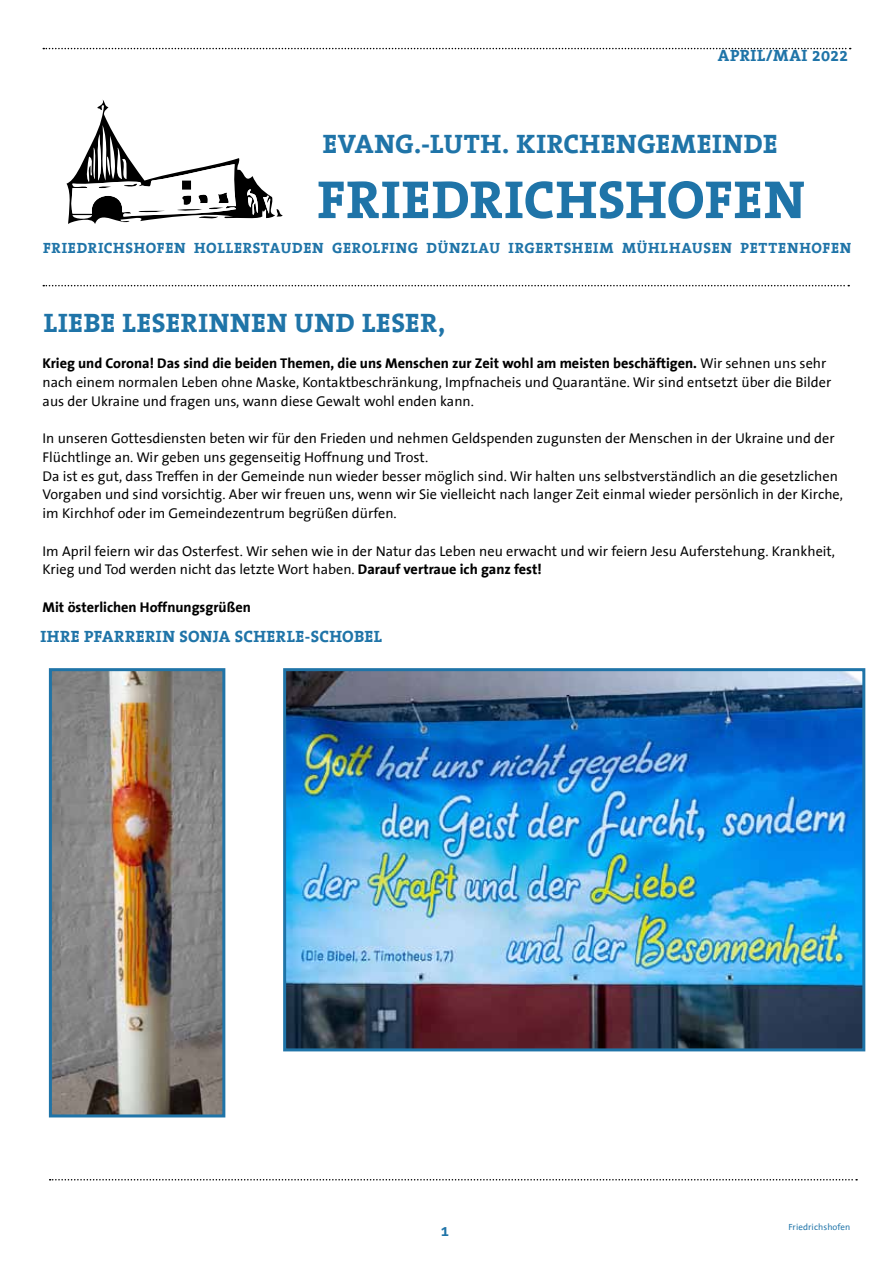
<style>
.page{position:relative;width:893px;height:1263px;background:#fff}
.page>*{position:absolute;margin:0;border:0;box-sizing:border-box;transform-origin:0 0}
.t1{font:700 54px "The Serif Office";letter-spacing:.01em;color:#1f74a8}
.t2{font:700 27px "The Serif Office";letter-spacing:.03em;color:#1f74a8}
.t3{font:700 16.5px "The Serif Office";letter-spacing:.035em;color:#1f74a8}
.t4{font:700 15px "The Serif Office";letter-spacing:.045em;color:#1f74a8}
.t5{font:700 15px "The Sans Office";color:#1f74a8}
.t6{font:14.25px/18.8px "The Sans Office";color:#000}
.t7{font:700 14.25px "The Sans Office";color:#000}
.t8{font:9px "The Sans Office";letter-spacing:.01em;color:#1f74a8}
.s1{font-weight:700}
</style>
<div class="page">
<svg style="left:50px;top:1179px;width:807px;height:1px"></svg>
<svg style="left:43px;top:48px;width:808px;height:1px"></svg>
<svg style="left:43px;top:285px;width:806px;height:1px"></svg>
<svg style="left:67px;top:100px;width:216px;height:124px"></svg>
<img style="left:53px;top:672px;width:168px;height:441px">
<div style="left:49px;top:668px;width:176px;height:449px;border:3px solid #1f74a8"></div>
<img style="left:287px;top:672px;width:574px;height:375px">
<div style="left:283px;top:668px;width:582px;height:383px;border:3px solid #1f74a8"></div>
<p class="t3" style="left:718px;top:46px;width:132px">APRIL/MAI 2022</p>
<h2 class="t2" style="left:323px;top:129px;width:352px">EVANG.-LUTH. KIRCHENGEME</h2>
<h2 class="t2" style="left:712px;top:129px;width:65px">INDE</h2>
<h1 class="t1" style="left:317px;top:170px;width:489px">FRIEDRICHSHOFEN</h1>
<p class="t4" style="left:43px;top:240px;width:810px">FRIEDRICHSHOFEN HOLLERSTAUDEN GEROLFING DÜNZLAU IRGERTSHEIM MÜHLHAUSEN PETTENHOFEN</p>
<h2 class="t2" style="left:44px;top:308px;width:403px">LIEBE LE SERINNEN UND LE SER,</h2>
<p class="t6" style="left:43px;top:355px;width:790px"><span class="s1">Krieg und Corona! Das sind die beiden Themen, die uns Menschen zur Zeit wohl am meisten beschäftigen.</span> Wir sehnen uns sehr nach einem normalen Leben ohne Maske, Kontaktbeschränkung, Impfnacheis und Quarantäne. Wir sind entsetzt über die Bilder aus der Ukraine und fragen uns, wann diese Gewalt wohl enden kann.</p>
<p class="t6" style="left:43px;top:430px;width:802px">In unseren Gottesdiensten beten wir für den Frieden und nehmen Geldspenden zugunsten der Menschen in der Ukraine und der Flüchtlinge an. Wir geben uns gegenseitig Hoffnung und Trost.<br>Da ist es gut, dass Treffen in der Gemeinde nun wieder besser möglich sind. Wir halten uns selbstverständlich an die gesetzlichen Vorgaben und sind vorsichtig. Aber wir freuen uns, wenn wir Sie vielleicht nach langer Zeit einmal wieder persönlich in der Kirche, im Kirchhof oder im Gemeindezentrum begrüßen dürfen.</p>
<p class="t6" style="left:43px;top:542px;width:794px">Im April feiern wir das Osterfest. Wir sehen wie in der Natur das Leben neu erwacht und wir feiern Jesu Auferstehung. Krankheit,<br>Krieg und Tod werden nicht das letzte Wort haben. <span class="s1">Darauf vertraue ich ganz fest!</span></p>
<p class="t7" style="left:43px;top:600px;width:210px">Mit österlichen Hoffnungsgrüßen</p>
<p class="t3" style="left:40px;top:627px;width:343px">IHRE PFARRERIN SONJA SCHERLE-SCHOBEL</p>
<p class="t5" style="left:441px;top:1223px;width:10px">1</p>
<p class="t8" style="left:788px;top:1222px;width:64px">Friedrichshofen</p>
</div>
